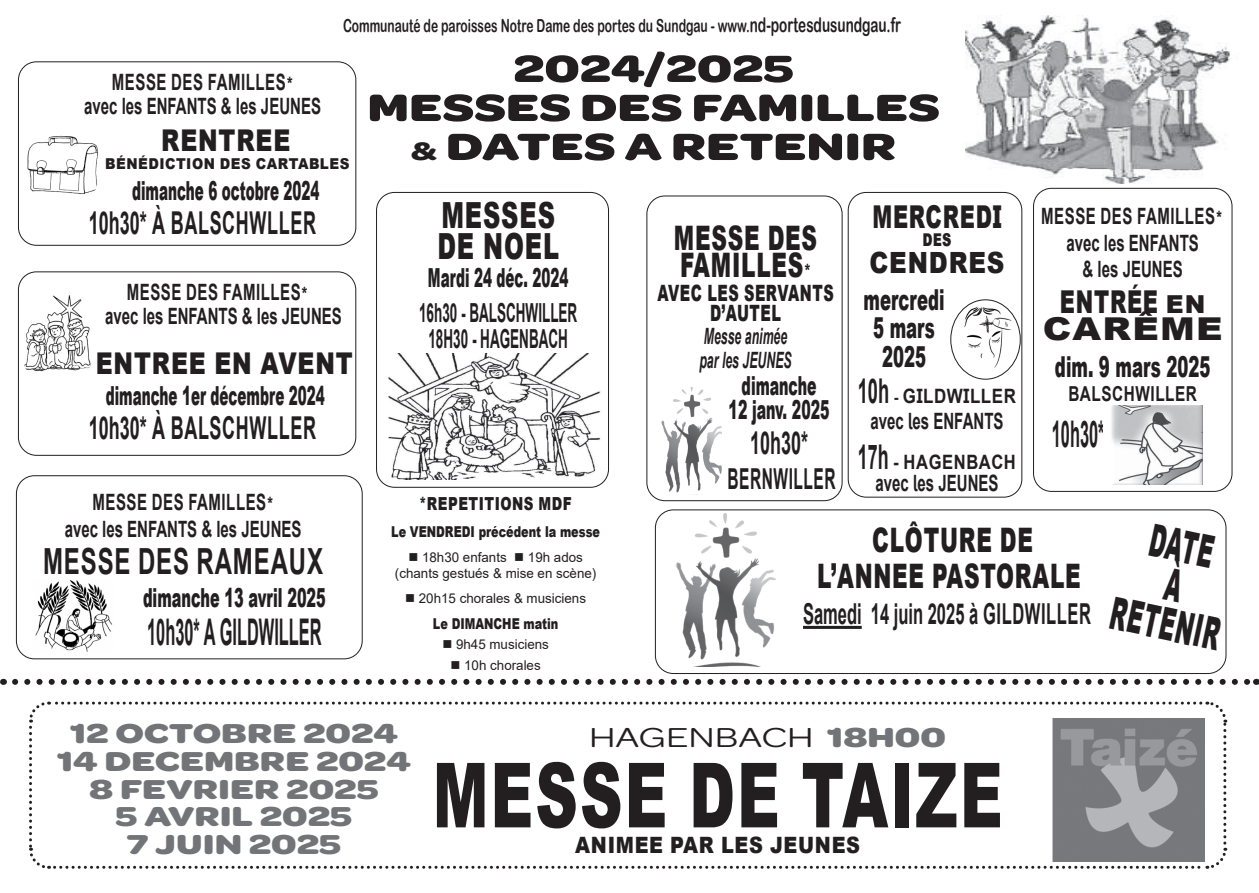
<style>
.page{position:relative;width:1259px;height:893px;background:#fff}
.page>*{position:absolute;margin:0;border:0;box-sizing:border-box;transform-origin:0 0}
.t1{font:900 90px "Arial";letter-spacing:.035em;color:#231f20;scale:.66 1}
.t2{font:900 45px "Arial";color:#231f20;scale:.48 1}
.t3{font:700 40.5px/39px "Omnes";color:#231f20;text-align:center;scale:1.33 1}
.t4{font:700 36.75px "Arial";color:#231f20;scale:.45 1}
.t5{font:700 36px "Arial";letter-spacing:.035em;color:#231f20;scale:.67 1}
.t6{font:900 36px "Arial";letter-spacing:.035em;color:#231f20;scale:.67 1}
.t7{font:900 33.75px/27px "Arial";letter-spacing:.035em;color:#231f20;scale:.64 1}
.t8{font:700 31.5px "Arial";letter-spacing:.035em;color:#231f20;scale:.57 1}
.t9{font:900 31.5px/27px "Arial";letter-spacing:.035em;color:#231f20;text-align:center;scale:.67 1}
.t10{font:900 30px "Arial";letter-spacing:.035em;color:#231f20;scale:.78 1}
.t11{font:700 29.25px "Omnes";color:#727477;scale:1.33 1}
.t12{font:29.25px "Omnes";color:#231f20;scale:1.33 1}
.t13{font:900 29.25px "Arial";letter-spacing:.035em;color:#231f20;scale:.83 1}
.t14{font:900 28.8px/28.5px "Arial";color:#231f20;text-align:center;scale:.57 1}
.t15{font:700 28.8px "Arial";color:#231f20;scale:.57 1}
.t16{font:700 28.8px "Arial";letter-spacing:.035em;color:#231f20;scale:.54 1}
.t17{font:900 26.25px "Arial";color:#231f20;scale:.51 1}
.t18{font:700 26.25px "Arial";color:#231f20;scale:.51 1}
.t19{font:900 26.25px "Arial";color:#231f20;scale:.54 1}
.t20{font:900 26.25px "Arial";color:#231f20;scale:.55 1}
.t21{font:700 22.5px "Arial";color:#231f20;scale:.67 1}
.t22{font:700 22.5px "Arial";letter-spacing:.035em;color:#231f20;scale:.67 1}
.t23{font:italic 700 22.5px "Arial Narrow";color:#231f20;scale:.67 1}
.t24{font:900 22.5px/19.5px "Arial";letter-spacing:.035em;color:#231f20;text-align:center;scale:.64 1}
.t25{font:900 22.5px "Arial";letter-spacing:.035em;color:#231f20;scale:.86 1}
.t26{font:900 22.5px "Arial";letter-spacing:.035em;color:#231f20;scale:.67 1}
.t27{font:700 20.7px "Arial";letter-spacing:.035em;color:#231f20;scale:.74 1}
.t28{font:700 19.8px "Arial";letter-spacing:.035em;color:#231f20;scale:.85 1}
.t29{font:700 19.8px "Arial";letter-spacing:.035em;color:#231f20;scale:.84 1}
.t30{font:18px "Arial Rounded MT Bold";color:#231f20;scale:.67 1}
.t31{font:900 18px "Arial";letter-spacing:.035em;color:#231f20;scale:.75 1}
.t32{font:900 15px "Arial";color:#231f20;scale:.75 1}
.t33{font:900 15px "Arial";letter-spacing:.035em;color:#231f20;scale:.9 1}
.t34{font:13.5px "Arial";color:#231f20}
.s1{font-size:20.25px}
.s2{font-size:27px}
.s3{font-weight:900;font-size:18px}
.s4{font-size:34.2px}
.s5{font-size:16.5px}
.s6{font-size:24.75px}
.s7{font-size:18px}
.s8{font-weight:700;color:#727477}
</style>
<div class="page">
<div style="left:646px;top:196px;width:196px;height:305px;border:1px solid #231f20;border-radius:18px"></div>
<img style="left:661px;top:387px;width:60px;height:106px">
<img style="left:388px;top:354px;width:213px;height:125px">
<div style="left:376px;top:192px;width:233px;height:296px;border:1px solid #231f20;border-radius:18px"></div>
<div style="left:18px;top:271px;width:338px;height:185px;border:1px solid #231f20;border-radius:18px"></div>
<img style="left:24px;top:295px;width:67px;height:77px">
<svg style="left:29px;top:701px;width:1199px;height:168px"></svg>
<img style="left:1052px;top:718px;width:153px;height:143px">
<svg style="left:15px;top:679px;width:1235px;height:6px"></svg>
<img style="left:965px;top:15px;width:265px;height:169px">
<div style="left:1033px;top:188px;width:199px;height:304px;border:1px solid #231f20;border-radius:18px"></div>
<img style="left:1111px;top:405px;width:92px;height:80px">
<div style="left:16px;top:475px;width:346px;height:184px;border:1px solid #231f20;border-radius:18px"></div>
<img style="left:35px;top:580px;width:78px;height:71px">
<div style="left:848px;top:192px;width:174px;height:305px;border:1px solid #231f20;border-radius:18px"></div>
<img style="left:953px;top:301px;width:63px;height:76px">
<div style="left:950px;top:300px;width:70px;height:79px;border:1px solid #231f20;border-radius:50%"></div>
<div style="left:655px;top:509px;width:571px;height:165px;border:1px solid #231f20;border-radius:18px"></div>
<hr style="left:803px;top:626px;width:58px;height:3px;background:#231f20">
<img style="left:659px;top:513px;width:117px;height:154px">
<div style="left:18px;top:61px;width:338px;height:185px;border:1px solid #231f20;border-radius:18px"></div>
<img style="left:27px;top:135px;width:72px;height:60px">
<p class="t30" style="left:343px;top:15px;width:834px">Communauté de paroisses Notre Dame des portes du Sundgau - www.<span class="s1">nd-portesdusundgau.fr</span></p>
<p class="t3" style="left:513px;top:47px;width:212px">2024/2025</p>
<p class="t3" style="left:367px;top:86px;width:432px">MESSES DES FAMILLES <span class="s2">&amp;</span> DATES A RETENIR</p>
<p class="t22" style="left:112px;top:66px;width:272px">MESSE DES FAMILLES<span class="s3">*</span></p>
<p class="t21" style="left:84px;top:90px;width:355px">avec les ENFANTS &amp; les JEUNES</p>
<p class="t10" style="left:161px;top:119px;width:167px">RENTREE</p>
<p class="t33" style="left:105px;top:153px;width:273px">BÉNÉDICTION DES CARTABLES</p>
<p class="t17" style="left:132px;top:171px;width:369px">dimanche 6 octobre 2024</p>
<p class="t8" style="left:89px;top:201px;width:400px">10h30* À BALSCHWLLER</p>
<p class="t6" style="left:441px;top:189px;width:171px">MESSES</p>
<p class="t6" style="left:437px;top:220px;width:183px">DE NOEL</p>
<p class="t17" style="left:428px;top:258px;width:277px">Mardi 24 déc. 2024</p>
<p class="t18" style="left:419px;top:294px;width:312px">16h30 - BALSCHWILLER</p>
<p class="t18" style="left:428px;top:321px;width:275px">18H30 - HAGENBACH</p>
<p class="t9" style="left:872px;top:202px;width:195px">MERCREDI</p>
<p class="t26" style="left:922px;top:221px;width:44px">des</p>
<p class="t13" style="left:869px;top:241px;width:164px">CENDRES</p>
<p class="t14" style="left:863px;top:284px;width:144px">mercredi<br>5 mars<br>2025</p>
<p class="t28" style="left:857px;top:382px;width:188px"><span class="s4">10h</span> <span class="s5">-</span> GILDWILLER</p>
<p class="t21" style="left:870px;top:405px;width:200px">avec les ENFANTS</p>
<p class="t29" style="left:857px;top:448px;width:190px"><span class="s4">17h</span> - HAGENBACH</p>
<p class="t21" style="left:875px;top:467px;width:185px">avec les JEUNES</p>
<p class="t7" style="left:872px;top:525px;width:253px">CLÔTURE DE</p>
<p class="t7" style="left:817px;top:561px;width:414px">L’ANNEE PASTORALE</p>
<p class="t15" style="left:803px;top:594px;width:507px">Samedi 14 juin 2025 à GILDWILLER</p>
<p class="t22" style="left:1041px;top:200px;width:272px">MESSE DES FAMILLES<span class="s3">*</span></p>
<p class="t21" style="left:1066px;top:227px;width:199px">avec les ENFANTS</p>
<p class="t21" style="left:1082px;top:253px;width:151px">&amp; les JEUNES</p>
<p class="t9" style="left:1042px;top:287px;width:270px">ENTRÉE <span class="s6">EN<br></span>CARÊME</p>
<p class="t14" style="left:1055px;top:351px;width:274px">dim. 9 mars 2025</p>
<p class="t27" style="left:1068px;top:379px;width:175px">BALSCHWILLER</p>
<p class="t4" style="left:1051px;top:408px;width:119px">10h30*</p>
<p class="t7" style="left:674px;top:224px;width:225px">MESSE DES<br>FAMILLES<span class="s7">*</span></p>
<p class="t24" style="left:657px;top:282px;width:277px">AVEC LES SERVANTS<br>D’AUTEL</p>
<p class="t23" style="left:704px;top:319px;width:126px">Messe animée</p>
<p class="t23" style="left:699px;top:343px;width:139px">par les JEUNES</p>
<p class="t19" style="left:741px;top:366px;width:140px">dimanche</p>
<p class="t19" style="left:728px;top:390px;width:188px">12 janv. 2025</p>
<p class="t8" style="left:750px;top:420px;width:103px">10h30*</p>
<p class="t16" style="left:727px;top:458px;width:202px">BERNWILLER</p>
<p class="t22" style="left:127px;top:276px;width:272px">MESSE DES FAMILLES<span class="s3">*</span></p>
<p class="t21" style="left:105px;top:300px;width:355px">avec les ENFANTS &amp; les JEUNES</p>
<p class="t10" style="left:96px;top:341px;width:331px">ENTREE EN AVENT</p>
<p class="t17" style="left:106px;top:376px;width:431px">dimanche 1er décembre 2024</p>
<p class="t8" style="left:89px;top:406px;width:400px">10h30* À BALSCHWLLER</p>
<p class="t22" style="left:92px;top:487px;width:272px">MESSE DES FAMILLES<span class="s3">*</span></p>
<p class="t21" style="left:65px;top:513px;width:355px">avec les ENFANTS &amp; les JEUNES</p>
<p class="t5" style="left:43px;top:536px;width:419px">MESSE DES RAMEAUX</p>
<p class="t20" style="left:143px;top:578px;width:334px">dimanche 13 avril 2025</p>
<p class="t4" style="left:147px;top:606px;width:389px">10h30* A GILDWILLER</p>
<p class="t31" style="left:419px;top:491px;width:205px">*REPETITIONS MDF</p>
<p class="t32" style="left:391px;top:521px;width:280px">Le VENDREDI précédent la messe</p>
<p class="t34" style="left:408px;top:548px;width:176px">■ 18h30 enfants ■ 19h ados</p>
<p class="t34" style="left:395px;top:564px;width:203px">(chants gestués &amp; mise en scène)</p>
<p class="t34" style="left:405px;top:588px;width:182px">■ 20h15 chorales &amp; musiciens</p>
<p class="t32" style="left:433px;top:613px;width:169px">Le DIMANCHE matin</p>
<p class="t34" style="left:442px;top:635px;width:108px">■ 9h45 musiciens</p>
<p class="t34" style="left:450px;top:656px;width:92px">■ 10h chorales</p>
<p class="t2" style="left:1157px;top:507px;width:136px;rotate:12deg">DATE</p>
<p class="t2" style="left:1117px;top:580px;width:233px;rotate:12deg">RETENIR</p>
<p class="t11" style="left:70px;top:712px;width:248px">12 OCTOBRE 2024</p>
<p class="t11" style="left:57px;top:740px;width:268px">14 DECEMBRE 2024</p>
<p class="t11" style="left:89px;top:767px;width:219px">8 FEVRIER 2025</p>
<p class="t11" style="left:116px;top:795px;width:179px">5 AVRIL 2025</p>
<p class="t11" style="left:127px;top:823px;width:163px">7 JUIN 2025</p>
<p class="t12" style="left:589px;top:718px;width:270px">HAGENBACH <span class="s8">18H00</span></p>
<p class="t1" style="left:433px;top:730px;width:865px">MESSE DE TAIZE</p>
<p class="t25" style="left:575px;top:828px;width:333px">ANIMEE PAR LES JEUNES</p>
</div>
